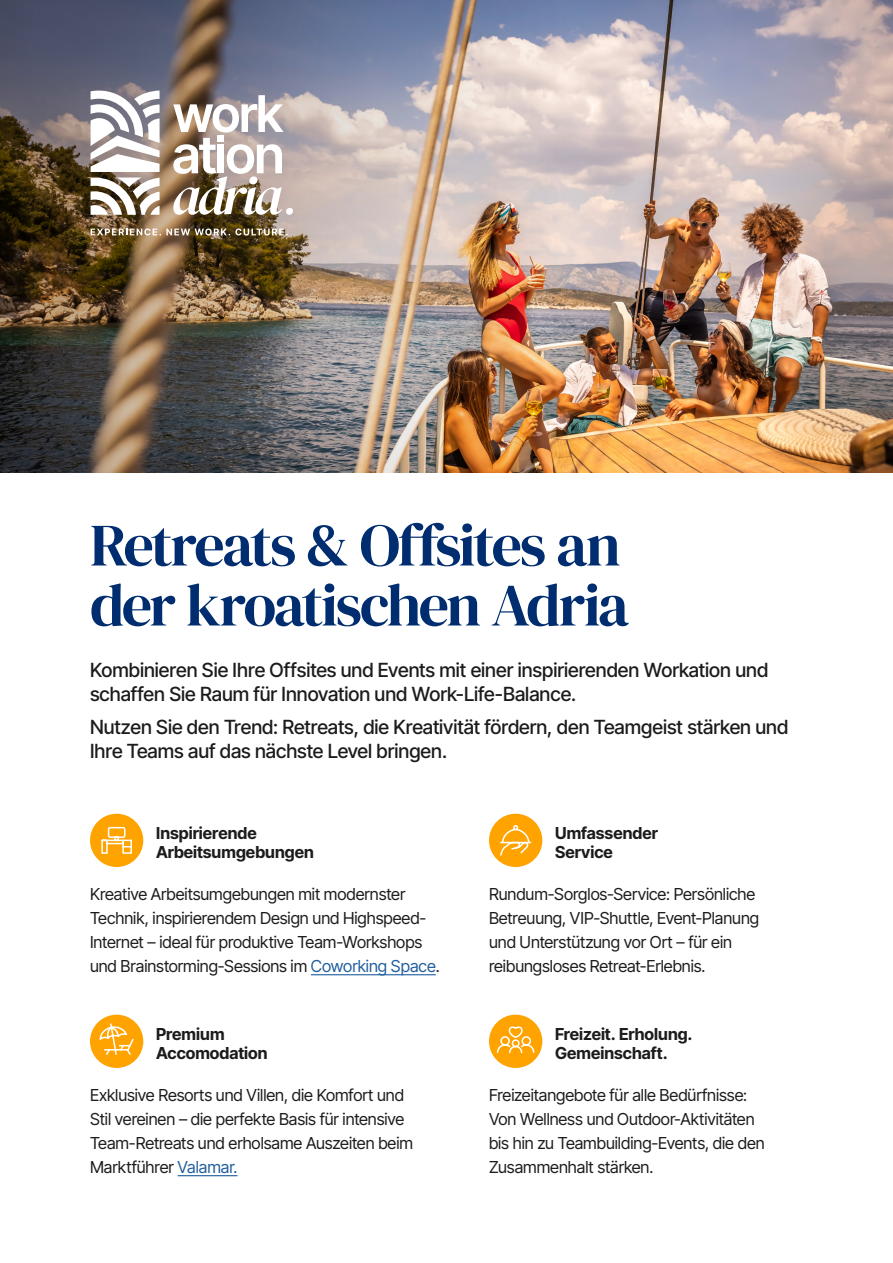
<style>
.page{position:relative;width:893px;height:1263px;background:#fff}
.page>*{position:absolute;margin:0;border:0;box-sizing:border-box;transform-origin:0 0}
.t1{font:60px/60px "DM Serif Display";letter-spacing:-.045em;color:#002d6f}
.t2{font:500 19.5px/24px "Inter Tight";color:#1c1c1c}
.t3{font:16.5px/24px "Inter Tight";color:#1c1c1c}
.t4{font:700 16.5px/19.5px "Inter Tight";color:#1c1c1c}
.s1{color:#215e9e}
</style>
<div class="page">
<img style="left:570px;top:0;width:323px;height:472px">
<img style="left:0;top:0;width:570px;height:472px">
<hr style="left:311px;top:974px;width:125px;height:1px;background:#215e9e">
<hr style="left:178px;top:1175px;width:59px;height:1px;background:#215e9e">
<div style="left:90px;top:814px;width:53px;height:53px;background:#ffa300;border-radius:50%"></div>
<svg style="left:101px;top:826px;width:31px;height:28px"></svg>
<div style="left:90px;top:1015px;width:53px;height:53px;background:#ffa300;border-radius:50%"></div>
<svg style="left:98px;top:1022px;width:36px;height:33px"></svg>
<svg style="left:91px;top:228px;width:197px;height:7px"></svg>
<svg style="left:91px;top:91px;width:69px;height:81px"></svg>
<svg style="left:91px;top:178px;width:69px;height:37px"></svg>
<svg style="left:173px;top:95px;width:120px;height:120px"></svg>
<div style="left:489px;top:1015px;width:53px;height:53px;background:#ffa300;border-radius:50%"></div>
<svg style="left:496px;top:1014px;width:39px;height:40px"></svg>
<div style="left:489px;top:814px;width:53px;height:53px;background:#ffa300;border-radius:50%"></div>
<svg style="left:500px;top:825px;width:32px;height:31px"></svg>
<h1 class="t1" style="left:90px;top:516px;width:540px">Retreats &amp; Offsites an der kroatischen Adria</h1>
<p class="t2" style="left:90px;top:657px;width:680px">Kombinieren Sie Ihre Offsites und Events mit einer inspirierenden Workation und schaffen Sie Raum für Innovation und Work-Life-Balance.</p>
<p class="t2" style="left:90px;top:714px;width:700px">Nutzen Sie den Trend: Retreats, die Kreativität fördern, den Teamgeist stärken und<br>Ihre Teams auf das nächste Level bringen.</p>
<p class="t4" style="left:156px;top:822px;width:159px">Inspirierende<br>Arbeitsumgebungen</p>
<p class="t3" style="left:90px;top:882px;width:351px">Kreative Arbeitsumgebungen mit modernster Technik, inspirierendem Design und Highspeed-Internet – ideal für produktive Team-Workshops und Brainstorming-Sessions im <span class="s1">Coworking Space</span>.</p>
<p class="t4" style="left:555px;top:822px;width:104px">Umfassender<br>Service</p>
<p class="t3" style="left:489px;top:882px;width:272px">Rundum-Sorglos-Service: Persönliche Betreuung, VIP-Shuttle, Event-Planung und Unterstützung vor Ort – für ein reibungsloses Retreat-Erlebnis.</p>
<p class="t4" style="left:156px;top:1023px;width:113px">Premium<br>Accomodation</p>
<p class="t4" style="left:555px;top:1023px;width:139px">Freizeit. Erholung.<br>Gemeinschaft.</p>
<p class="t3" style="left:90px;top:1082px;width:325px">Exklusive Resorts und Villen, die Komfort und Stil vereinen – die perfekte Basis für intensive Team-Retreats und erholsame Auszeiten beim Marktführer <span class="s1">Valamar.</span></p>
<p class="t3" style="left:489px;top:1083px;width:277px">Freizeitangebote für alle Bedürfnisse:<br>Von Wellness und Outdoor-Aktivitäten bis hin zu Teambuilding-Events, die den Zusammenhalt stärken.</p>
</div>
